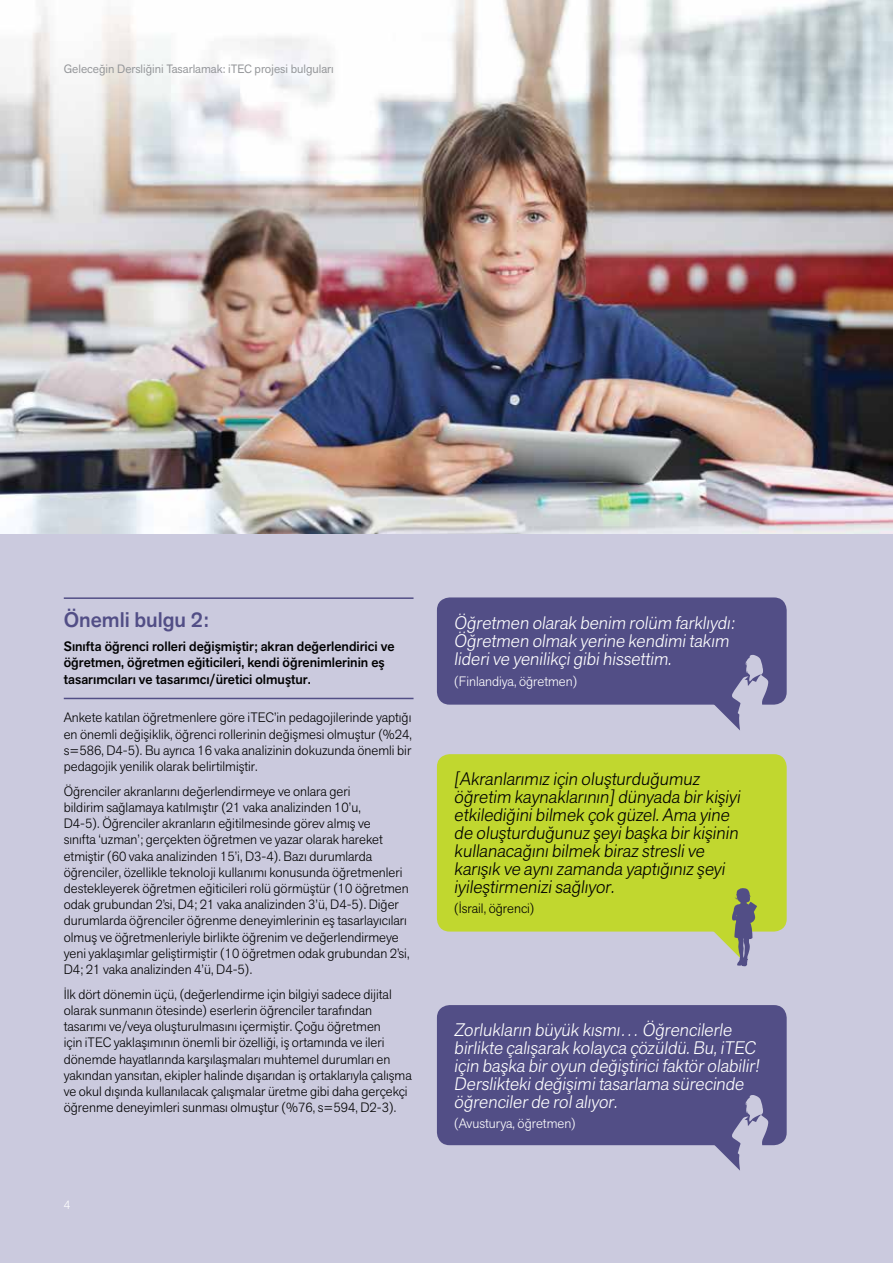
<style>
.page{position:relative;width:893px;height:1263px;background:#cbcade}
.page>*{position:absolute;margin:0;border:0;box-sizing:border-box;transform-origin:0 0}
.t1{font:500 21px "Akzid Grtsk Next";color:#524e86}
.t2{font:300 18px/18px "Akzid Grtsk Next";color:#fff}
.t3{font:300 18px/18px "Akzid Grtsk Next";color:#000}
.t4{font:300 13.5px/16.2px "Akzid Grtsk Next";color:#000}
.t5{font:500 13.5px/16.2px "Akzid Grtsk Next";color:#000}
.t6{font:300 13.5px "Akzid Grtsk Next";color:#fff}
.t7{font:12px "Akzid Grtsk Next";color:#939598}
.t8{font:300 12px "Helvetica Neue";color:#fff}
</style>
<div class="page">
<img style="left:0;top:0;width:893px;height:534px">
<hr style="left:64px;top:597px;width:350px;height:2px;background:#524e86">
<hr style="left:64px;top:698px;width:350px;height:1px;background:#524e86">
<div style="left:437px;top:597px;width:350px;height:108px;background:#524e86;border-radius:13px"></div>
<div style="left:437px;top:1005px;width:350px;height:140px;background:#524e86;border-radius:13px"></div>
<div style="left:437px;top:754px;width:350px;height:177px;background:#c1d72f;border-radius:13px"></div>
<svg style="left:697px;top:1095px;width:71px;height:76px"></svg>
<svg style="left:697px;top:655px;width:71px;height:75px"></svg>
<svg style="left:697px;top:888px;width:60px;height:78px"></svg>
<p class="t7" style="left:64px;top:61px;width:272px">Geleceğin Dersliğini Tasarlamak: iTEC projesi bulguları</p>
<h1 class="t1" style="left:64px;top:606px;width:146px">Önemli bulgu 2:</h1>
<p class="t5" style="left:64px;top:638px;width:332px">Sınıfta öğrenci rolleri değişmiştir; akran değerlendirici ve öğretmen, öğretmen eğiticileri, kendi öğrenimlerinin eş tasarımcıları ve tasarımcı/üretici olmuştur.</p>
<p class="t4" style="left:64px;top:709px;width:350px;text-align:justify">Ankete katılan öğretmenlere göre iTEC’in pedagojilerinde yaptığı en önemli değişiklik, öğrenci rollerinin değişmesi olmuştur (%24, s=586, D4-5). Bu ayrıca 16 vaka analizinin dokuzunda önemli bir pedagojik yenilik olarak belirtilmiştir.</p>
<p class="t4" style="left:64px;top:783px;width:347px">Öğrenciler akranlarını değerlendirmeye ve onlara geri<br>bildirim sağlamaya katılmıştır (21 vaka analizinden 10’u,<br>D4-5). Öğrenciler akranların eğitilmesinde görev almış ve<br>sınıfta ‘uzman’; gerçekten öğretmen ve yazar olarak hareket etmiştir (60 vaka analizinden 15’i, D3-4). Bazı durumlarda öğrenciler, özellikle teknoloji kullanımı konusunda öğretmenleri destekleyerek öğretmen eğiticileri rolü görmüştür (10 öğretmen odak grubundan 2’si, D4; 21 vaka analizinden 3’ü, D4-5). Diğer durumlarda öğrenciler öğrenme deneyimlerinin eş tasarlayıcıları olmuş ve öğretmenleriyle birlikte öğrenim ve değerlendirmeye yeni yaklaşımlar geliştirmiştir (10 öğretmen odak grubundan 2’si, D4; 21 vaka analizinden 4’ü, D4-5).</p>
<p class="t4" style="left:64px;top:986px;width:349px">İlk dört dönemin üçü, (değerlendirme için bilgiyi sadece dijital olarak sunmanın ötesinde) eserlerin öğrenciler tarafından tasarımı ve/veya oluşturulmasını içermiştir. Çoğu öğretmen<br>için iTEC yaklaşımının önemli bir özelliği, iş ortamında ve ileri dönemde hayatlarında karşılaşmaları muhtemel durumları en yakından yansıtan, ekipler halinde dışarıdan iş ortaklarıyla çalışma ve okul dışında kullanılacak çalışmalar üretme gibi daha gerçekçi öğrenme deneyimleri sunması olmuştur (%76, s=594, D2-3).</p>
<p class="t8" style="left:64px;top:1197px;width:8px">4</p>
<h2 class="t2" style="left:454px;top:614px;width:285px">Öğretmen olarak benim rolüm farklıydı:<br>Öğretmen olmak yerine kendimitakım liderive yenilikçigibihissettim.</h2>
<p class="t6" style="left:454px;top:672px;width:125px">(Finlandiya, öğretmen)</p>
<p class="t3" style="left:454px;top:769px;width:291px">[Akranlarımız için oluşturduğumuz öğretim kaynaklarının]dünyada birkişiyi etkilediğinibilmek çok güzel.Ama yine de oluşturduğunuz şeyibaşka birkişinin kullanacağınıbilmek biraz streslive karışık ve aynızamanda yaptığınız şeyi iyileştirmenizisağlıyor.</p>
<p class="t4" style="left:454px;top:900px;width:82px">(İsrail, öğrenci)</p>
<h2 class="t2" style="left:454px;top:1020px;width:310px">Zorlukların büyük kısmı… Öğrencilerle birlikte çalışarak kolayca çözüldü.Bu,iTEC için başka biroyun değiştiricifaktörolabilir!<br>Dersliktekideğişimitasarlama sürecinde öğrencilerde rolalıyor.</h2>
<p class="t6" style="left:454px;top:1114px;width:124px">(Avusturya, öğretmen)</p>
</div>
